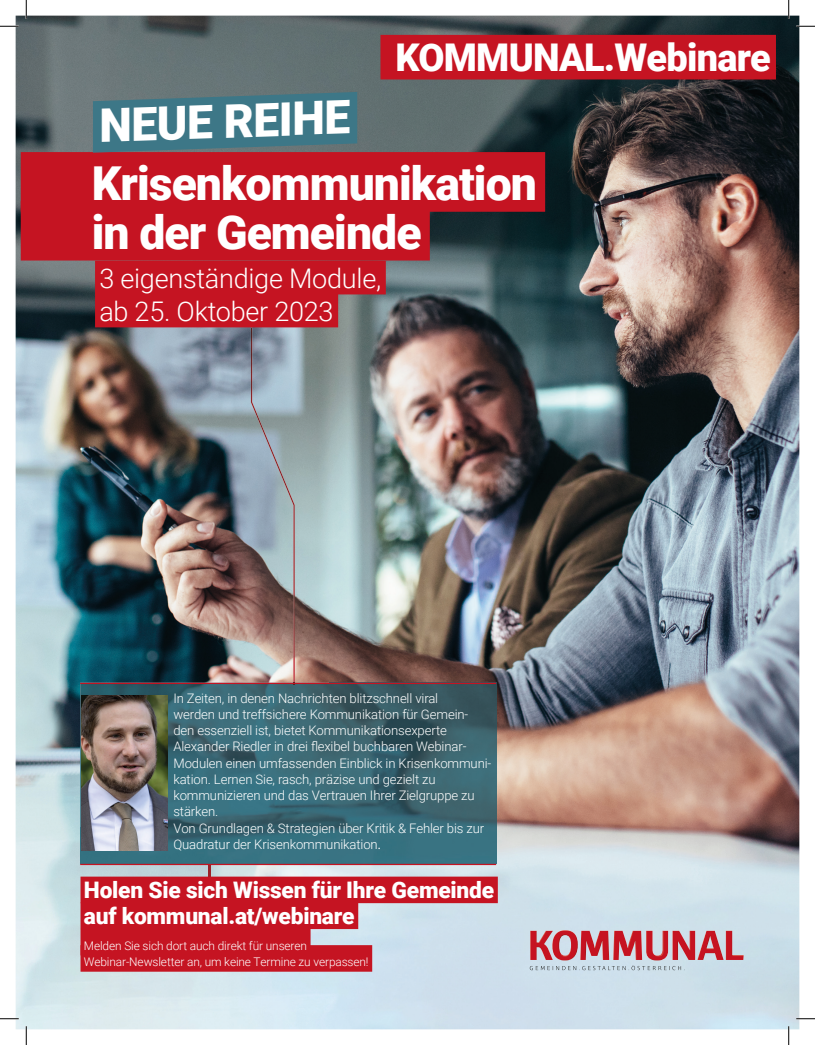
<style>
.page{position:relative;width:815px;height:1045px;background:#fff}
.page>*{position:absolute;margin:0;border:0;box-sizing:border-box;transform-origin:0 0}
.t1{font:900 46.75px/48.8px "Roboto";letter-spacing:-.02em;color:#fff}
.t2{font:900 46.25px "Roboto";color:#fff}
.t3{font:900 38.25px "Roboto";letter-spacing:-.02em;color:#fff}
.t4{font:300 27.12px/32.9px "Roboto";letter-spacing:-.01em;color:#fff}
.t5{font:900 22.75px/25.9px "Roboto";letter-spacing:-.01em;color:#fff}
.t6{font:300 13.12px/16.2px "Roboto";letter-spacing:-.01em;color:#fff}
.t7{font:300 11.88px/16.2px "Roboto";letter-spacing:-.01em;color:#fff}
.s1{font-family:"Minion Pro";font-weight:400}
</style>
<div class="page">
<img style="left:16px;top:16px;width:783px;height:1013px">
<img style="left:80px;top:684px;width:416px;height:180px">
<img style="left:251px;top:327px;width:43px;height:356px">
<div style="left:95px;top:261px;width:291px;height:33px;background:#c51422"></div>
<div style="left:95px;top:294px;width:243px;height:33px;background:#c51422"></div>
<div style="left:21px;top:152px;width:524px;height:60px;background:#c51422"></div>
<div style="left:21px;top:201px;width:408px;height:59px;background:#c51422"></div>
<svg style="left:41px;top:64px;width:367px;height:89px;background:#56747c"></svg>
<hr style="left:80px;top:683px;width:416px;height:1px;background:#c51422">
<hr style="left:80px;top:864px;width:416px;height:1px;background:#c51422">
<img style="left:81px;top:695px;width:86px;height:155px">
<div style="left:80px;top:876px;width:417px;height:27px;background:#c51422"></div>
<div style="left:80px;top:902px;width:278px;height:27px;background:#c51422"></div>
<div style="left:80px;top:929px;width:230px;height:26px;background:#c51422"></div>
<div style="left:80px;top:945px;width:292px;height:26px;background:#c51422"></div>
<img style="left:530px;top:930px;width:213px;height:30px">
<img style="left:697px;top:930px;width:26px;height:30px">
<img style="left:672px;top:930px;width:23px;height:30px">
<svg style="left:529px;top:960px;width:155px;height:10px;background:#c3d4de"></svg>
<img style="left:580px;top:930px;width:88px;height:30px">
<div style="left:380px;top:35px;width:395px;height:44px;background:#c51422"></div>
<svg style="left:0;top:25px;width:19px;height:2px"></svg>
<svg style="left:796px;top:25px;width:18px;height:2px"></svg>
<svg style="left:0;top:1018px;width:19px;height:1px"></svg>
<svg style="left:796px;top:1018px;width:18px;height:1px"></svg>
<svg style="left:25px;top:0;width:2px;height:19px"></svg>
<svg style="left:25px;top:1026px;width:2px;height:19px"></svg>
<svg style="left:787px;top:0;width:2px;height:19px"></svg>
<svg style="left:787px;top:1026px;width:2px;height:19px"></svg>
<h2 class="t2" style="left:98px;top:93px;width:252px;rotate:-2deg">NEUE REIHE</h2>
<h3 class="t3" style="left:395px;top:31px;width:376px">KOMMUNAL.Webinare</h3>
<h1 class="t1" style="left:92px;top:157px;width:446px">Krisenkommunikation in der Gemeinde</h1>
<h3 class="t4" style="left:99px;top:260px;width:283px">3 eigenständige Module, ab 25. Oktober 2023</h3>
<p class="t6" style="left:173px;top:689px;width:319px">In Zeiten, in denen Nachrichten blitzschnell viral<br>werden und treffsichere Kommunikation für Gemein&shy;den essenziell ist, bietet Kommunikationsexperte Alexander Riedler in drei flexibel buchbaren Webinar-Modulen einen umfassenden Einblick in Krisenkommuni&shy;kation. Lernen Sie, rasch, präzise und gezielt zu kommunizieren und das Vertrauen Ihrer Zielgruppe zu stärken.<br>Von Grundlagen &amp; Strategien über Kritik &amp; Fehler bis zur Quadratur der Krisenkommunikation<span class="s1">.</span></p>
<h3 class="t5" style="left:84px;top:876px;width:411px">Holen Sie sich Wissen für Ihre Gemeinde auf kommunal.at/webinare</h3>
<p class="t7" style="left:84px;top:937px;width:286px">Melden Sie sich dort auch direkt für unseren<br>Webinar-Newsletter an, um keine Termine zu verpassen!</p>
</div>
